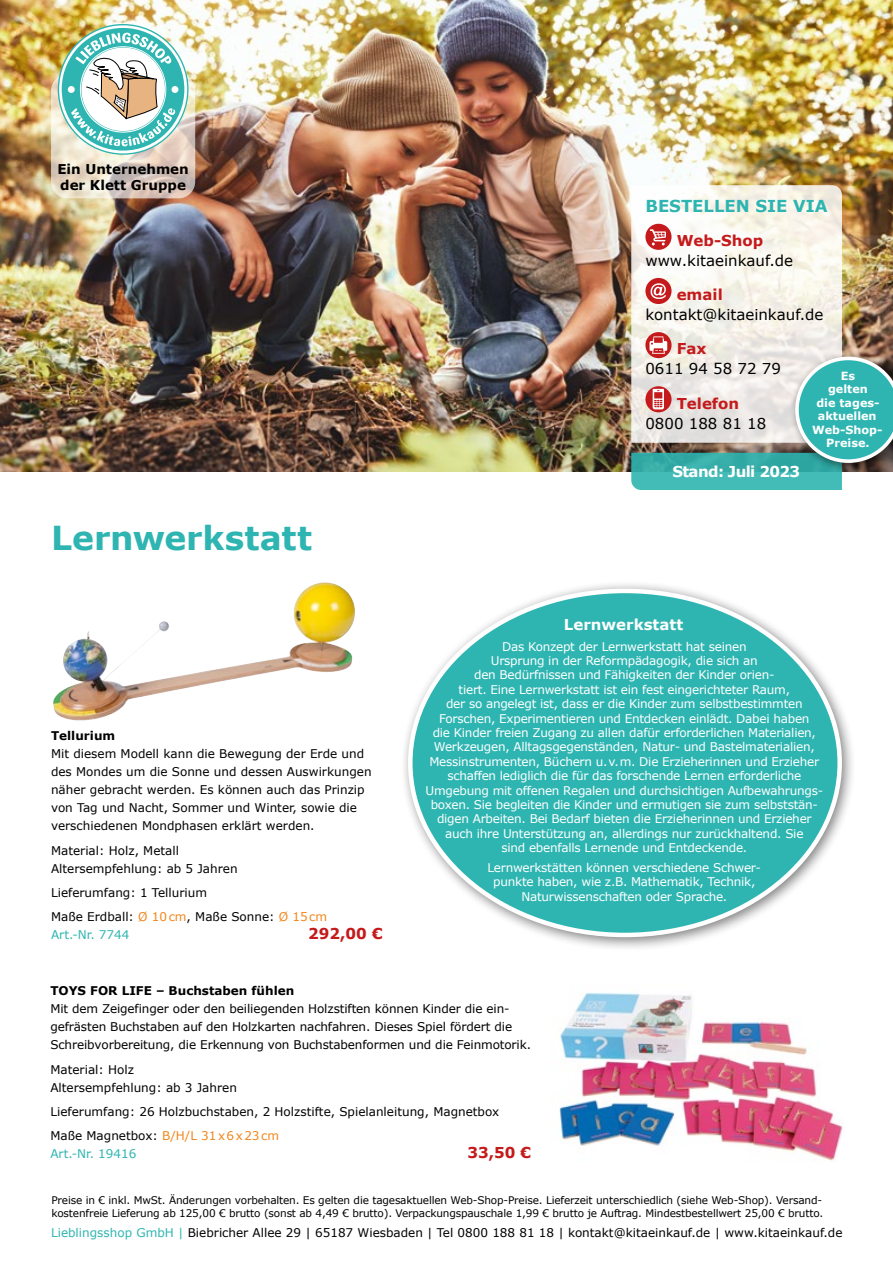
<style>
.page{position:relative;width:893px;height:1263px;background:#fff}
.page>*{position:absolute;margin:0;border:0;box-sizing:border-box;transform-origin:0 0}
.t1{font:700 33px "Verdana";color:#2eb5b1}
.t2{font:700 16.5px "Verdana";color:#2eb5b1}
.t3{font:15px "Verdana";color:#000}
.t4{font:700 15px "Verdana";color:#c51a1b}
.t5{font:700 15px "Verdana";letter-spacing:-.04em;color:#fff}
.t6{font:700 15px "Verdana";color:#fff}
.t7{font:700 13.5px/16.2px "Verdana";color:#000}
.t8{font:12px/14.4px "Verdana";letter-spacing:-.02em;color:#fff;text-align:center}
.t9{font:12px/18px "Verdana";color:#000}
.t10{font:700 12px "Verdana";color:#000}
.t11{font:12px "Verdana";color:#2eb5b1}
.t12{font:700 11.25px/13.5px "Verdana";color:#fff;text-align:center}
.t13{font:10.5px/13.5px "Verdana";letter-spacing:-.015em;color:#000}
.s1{color:#f1861a}
.s2{color:#2eb5b1}
</style>
<div class="page">
<img style="left:0;top:0;width:893px;height:471px">
<svg style="left:631px;top:185px;width:211px;height:151px;fill:#faf7ed"></svg>
<div style="left:645px;top:224px;width:26px;height:26px;background:#c51a1b;border-radius:50%"></div>
<svg style="left:650px;top:229px;width:16px;height:16px"></svg>
<div style="left:645px;top:278px;width:26px;height:26px;background:#c51a1b;border-radius:50%"></div>
<svg style="left:651px;top:283px;width:15px;height:16px"></svg>
<svg style="left:645px;top:332px;width:26px;height:26px"></svg>
<svg style="left:631px;top:336px;width:262px;height:154px;background:#9ac3bf"></svg>
<svg style="left:51px;top:74px;width:144px;height:124px;background:#e3d5c7"></svg>
<svg style="left:58px;top:24px;width:131px;height:131px"></svg>
<svg style="left:59px;top:25px;width:128px;height:128px"></svg>
<div style="left:62px;top:28px;width:122px;height:123px;background:#2eb5b1;border-radius:50%"></div>
<div style="left:68px;top:86px;width:7px;height:7px;background:#fff;border-radius:50%"></div>
<div style="left:172px;top:86px;width:6px;height:7px;background:#fff;border-radius:50%"></div>
<svg style="left:71px;top:32px;width:105px;height:114px"></svg>
<div style="left:400px;top:580px;width:457px;height:371px;background:#000;opacity:.5"></div>
<div style="left:410px;top:591px;width:430px;height:344px;background:#2eb5b1;border-radius:50%"></div>
<img style="left:53px;top:582px;width:302px;height:138px">
<img style="left:559px;top:992px;width:284px;height:169px">
<p class="t7" style="left:57px;top:161px;width:133px">Ein Unternehmen der Klett Gruppe</p>
<h1 class="t1" style="left:51px;top:516px;width:263px">Lernwerkstatt</h1>
<p class="t10" style="left:51px;top:728px;width:66px">Tellurium</p>
<p class="t9" style="left:51px;top:745px;width:322px">Mit diesem Modell kann die Bewegung der Erde und des Mondes um die Sonne und dessen Auswirkungen näher gebracht werden. Es können auch das Prinzip von Tag und Nacht, Sommer und Winter, sowie die verschiedenen Mondphasen erklärt werden.</p>
<p class="t9" style="left:51px;top:841px;width:188px">Material: Holz, Metall<br>Altersempfehlung: ab 5 Jahren</p>
<p class="t9" style="left:51px;top:881px;width:278px;line-height:24.3px">Lieferumfang: 1 Tellurium<br>Maße Erdball: <span class="s1">Ø 10cm</span>, Maße Sonne: <span class="s1">Ø 15cm</span></p>
<p class="t11" style="left:51px;top:927px;width:80px">Art.-Nr. 7744</p>
<p class="t4" style="left:308px;top:924px;width:76px">292,00 €</p>
<h2 class="t2" style="left:645px;top:195px;width:184px">BESTELLEN SIE VIA</h2>
<p class="t4" style="left:677px;top:231px;width:88px">Web-Shop</p>
<p class="t3" style="left:645px;top:251px;width:149px">www.kitaeinkauf.de</p>
<p class="t4" style="left:677px;top:285px;width:48px">email</p>
<p class="t3" style="left:645px;top:305px;width:180px">kontakt@kitaeinkauf.de</p>
<p class="t4" style="left:677px;top:339px;width:31px">Fax</p>
<p class="t3" style="left:645px;top:359px;width:137px">0611 94 58 72 79</p>
<p class="t4" style="left:677px;top:393px;width:64px">Telefon</p>
<p class="t3" style="left:645px;top:414px;width:122px">0800 188 81 18</p>
<p class="t12" style="left:812px;top:369px;width:72px">Es<br>gelten<br>die tages&shy;aktuellen<br>Web-Shop-<br>Preise.</p>
<p class="t5" style="left:672px;top:462px;width:129px">Stand: Juli 2023</p>
<p class="t6" style="left:564px;top:614px;width:121px">Lernwerkstatt</p>
<p class="t8" style="left:425px;top:639px;width:399px">Das Konzept der Lernwerkstatt hat seinen<br>Ursprung in der Reformpädagogik, die sich an<br>den Bedürfnissen und Fähigkeiten der Kinder orien-<br>tiert. Eine Lernwerkstatt ist ein fest eingerichteter Raum,<br>der so angelegt ist, dass er die Kinder zum selbstbestimmten Forschen, Experimentieren und Entdecken einlädt. Dabei haben<br>die Kinder freien Zugang zu allen dafür erforderlichen Materialien, Werkzeugen, Alltagsgegenständen, Natur- und Bastelmaterialien, Messinstrumenten, Büchern u.v.m. Die Erzieherinnen und Erzieher schaffen lediglich die für das forschende Lernen erforderliche Umgebung mit offenen Regalen und durchsichtigen Aufbewahrungs&shy;boxen. Sie begleiten die Kinder und ermutigen sie zum selbststän&shy;digen Arbeiten. Bei Bedarf bieten die Erzieherinnen und Erzieher auch ihre Unterstützung an, allerdings nur zurückhaltend. Sie<br>sind ebenfalls Lernende und Entdeckende.</p>
<p class="t8" style="left:487px;top:860px;width:275px">Lernwerkstätten können verschiedene Schwer&shy;punkte haben, wie z.B. Mathematik, Technik,<br>Naturwissenschaften oder Sprache.</p>
<p class="t10" style="left:50px;top:983px;width:245px">TOYS FOR LIFE – Buchstaben fühlen</p>
<p class="t9" style="left:50px;top:1000px;width:482px">Mit dem Zeigefinger oder den beiliegenden Holzstiften können Kinder die ein&shy;gefrästen Buchstaben auf den Holzkarten nachfahren. Dieses Spiel fördert die<br>Schreibvorbereitung, die Erkennung von Buchstabenformen und die Feinmotorik.</p>
<p class="t9" style="left:50px;top:1060px;width:188px">Material: Holz<br>Altersempfehlung: ab 3 Jahren</p>
<p class="t9" style="left:50px;top:1100px;width:450px;line-height:24.5px">Lieferumfang: 26 Holzbuchstaben, 2 Holzstifte, Spielanleitung, Magnetbox<br>Maße Magnetbox: <span class="s1">B/H/L 31x6x23cm</span></p>
<p class="t11" style="left:50px;top:1146px;width:88px">Art.-Nr. 19416</p>
<p class="t4" style="left:467px;top:1143px;width:65px">33,50 €</p>
<p class="t13" style="left:51px;top:1193px;width:773px">Preise in € inkl. MwSt. Änderungen vorbehalten. Es gelten die tagesaktuellen Web-Shop-Preise. Lieferzeit unterschiedlich (siehe Web-Shop). Versand&shy;kostenfreie Lieferung ab 125,00 € brutto (sonst ab 4,49 € brutto). Verpackungspauschale 1,99 € brutto je Auftrag. Mindestbestellwert 25,00 € brutto.</p>
<p class="t9" style="left:51px;top:1224px;width:793px"><span class="s2">Lieblingsshop GmbH |</span> Biebricher Allee 29 | 65187 Wiesbaden | Tel 0800 188 81 18 | kontakt@kitaeinkauf.de | www.kitaeinkauf.de</p>
</div>
